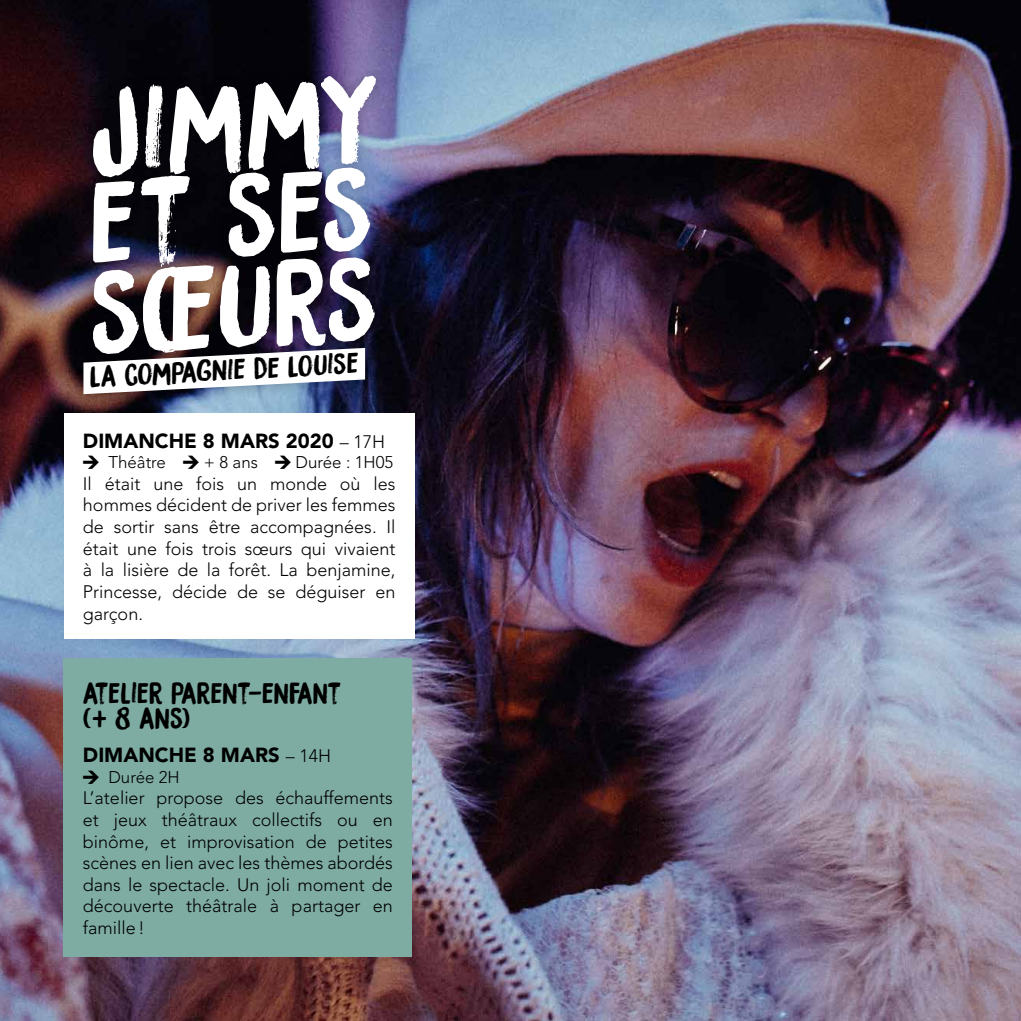
<style>
.page{position:relative;width:1021px;height:1021px;background:#fff}
.page>*{position:absolute;margin:0;border:0;box-sizing:border-box;transform-origin:0 0}
.t1{font:108px/90px "Bocadillo";color:#fff;text-align:justify}
.t2{font:27px/24.8px "Bocadillo";color:#000}
.t3{font:900 20.25px "Avenir LT Pro";color:#000}
.t4{font:300 18px/21.6px "Avenir LT Pro";color:#000;text-align:justify}
.t5{font:300 16.88px "Avenir LT Pro";color:#000}
.s1{font-weight:300;font-size:18px}
.s2{font-family:"Mini Pics International";font-weight:400;font-size:15.75px}
</style>
<div class="page">
<img style="left:0;top:0;width:1020px;height:1020px">
<div style="left:64px;top:413px;width:350px;height:225px;background:#fff"></div>
<div style="left:64px;top:658px;width:348px;height:299px;background:#7eaca2"></div>
<div style="left:70px;top:64px;width:319px;height:343px;background:#000;opacity:.25"></div>
<svg style="left:52px;top:330px;width:344px;height:81px"></svg>
<h1 class="t1" style="left:76px;top:88px;width:301px;rotate:-3deg">JIMMY ET SES SŒURS</h1>
<h2 class="t2" style="left:89px;top:364px;width:271px;rotate:-3deg">LA COMPAGNIE DE LOUISE</h2>
<p class="t3" style="left:83px;top:428px;width:304px">DIMANCHE 8 MARS 2020 <span class="s1">– 17H</span></p>
<p class="t5" style="left:83px;top:452px;width:312px"><span class="s2">E</span> Théâtre <span class="s2">E</span> + 8 ans <span class="s2">E</span> Durée : 1H05</p>
<p class="t4" style="left:83px;top:473px;width:314px">Il était une fois un monde où les hommes décident de priver les femmes de sortir sans être accompagnées. Il était une fois trois sœurs qui vivaient à la lisière de la forêt. La benjamine, Princesse, décide de se déguiser en garçon.</p>
<h2 class="t2" style="left:83px;top:680px;width:260px">ATELIER PARENT-ENFANT (+ 8 ANS)</h2>
<p class="t3" style="left:83px;top:743px;width:250px">DIMANCHE 8 MARS <span class="s1">– 14H</span></p>
<p class="t5" style="left:83px;top:767px;width:98px"><span class="s2">E</span> Durée 2H</p>
<p class="t4" style="left:83px;top:787px;width:311px">L’atelier propose des échauffements et jeux théâtraux collectifs ou en binôme, et improvisation de petites scènes en lien avec les thèmes abordés dans le spectacle. Un joli moment de découverte théâtrale à partager en famille!</p>
</div>
